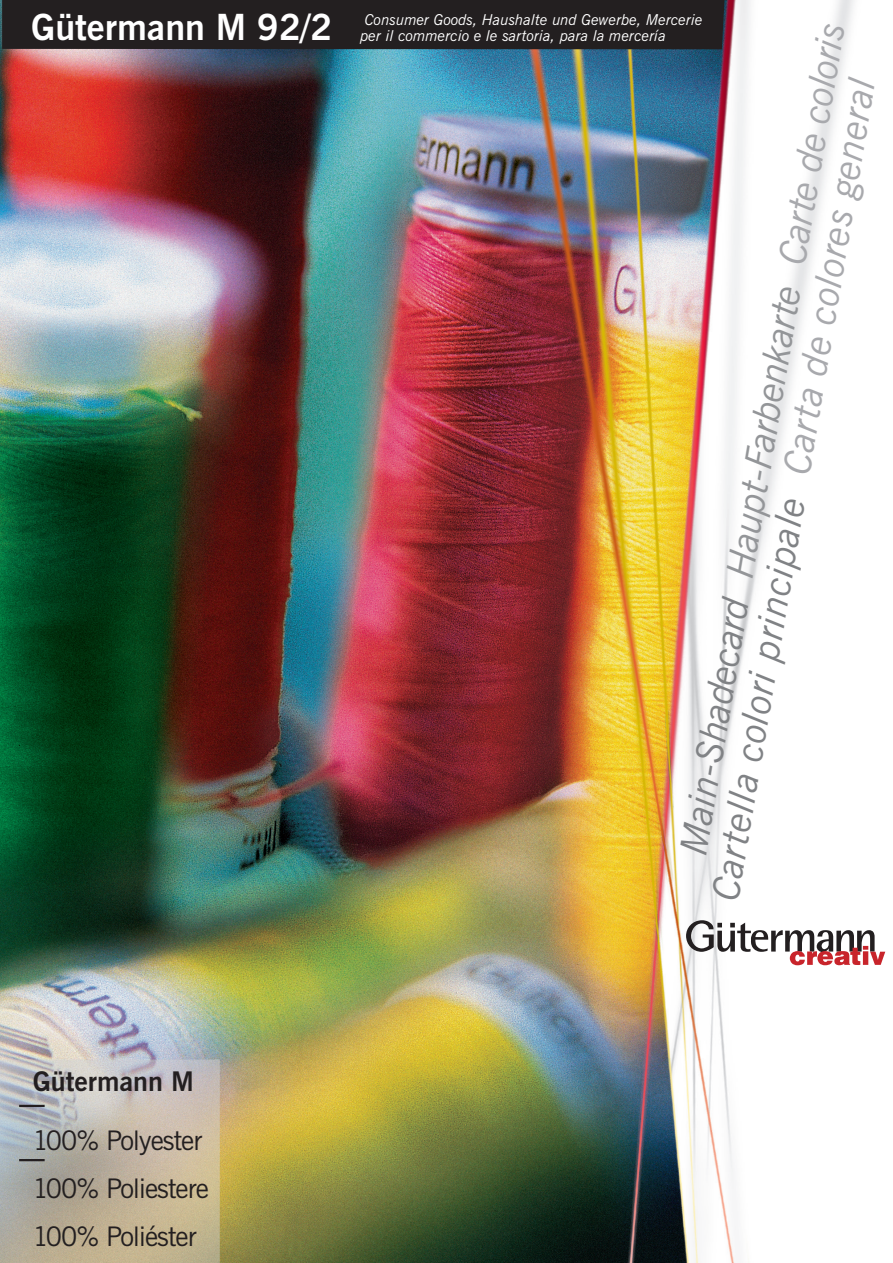
<style>
.page{position:relative;width:893px;height:1263px;background:#fff}
.page>*{position:absolute;margin:0;border:0;box-sizing:border-box;transform-origin:0 0}
.t1{font:italic 37.5px/41.4px "News Gothic";color:#808285}
.t2{font:700 36px "News Gothic";color:#fff}
.t3{font:27px/48px "News Gothic";letter-spacing:-.03em;color:#231f20}
.t4{font:700 27px "News Gothic";color:#231f20}
.t5{font:italic 15px/16.5px "News Gothic";color:#fff}
.s1{color:#939598}
.s2{color:#a8a9ad}
</style>
<div class="page">
<img style="left:0;top:0;width:886px;height:1263px">
<hr style="left:0;top:1191px;width:1px;height:72px;background:#bcbdc0">
<div style="left:2px;top:0;width:722px;height:49px;background:#231f20"></div>
<hr style="left:19px;top:1159px;width:26px;height:2px;background:#231f20">
<hr style="left:19px;top:1105px;width:26px;height:2px;background:#231f20">
<svg style="left:686px;top:920px;width:199px;height:45px"></svg>
<p class="t2" style="left:31px;top:3px;width:303px">Gütermann M 92/2</p>
<p class="t1" style="left:663px;top:888px;width:884px;text-indent:40px;rotate:-80deg">Main-Shadecard <span class="s1">Haupt-Farbenkarte</span> <span class="s2">Carte de coloris<br></span>Cartella colori principale <span class="s2">Carta de colores general</span></p>
<p class="t5" style="left:360px;top:11px;width:344px;text-indent:5px">Consumer Goods, Haushalte und Gewerbe, Mercerie per il commercio e le sartoria, para la mercería</p>
<p class="t4" style="left:33px;top:1064px;width:163px">Gütermann M</p>
<p class="t3" style="left:33px;top:1117px;width:177px">100% Polyester<br>100% Poliestere<br>100% Poliéster</p>
</div>
